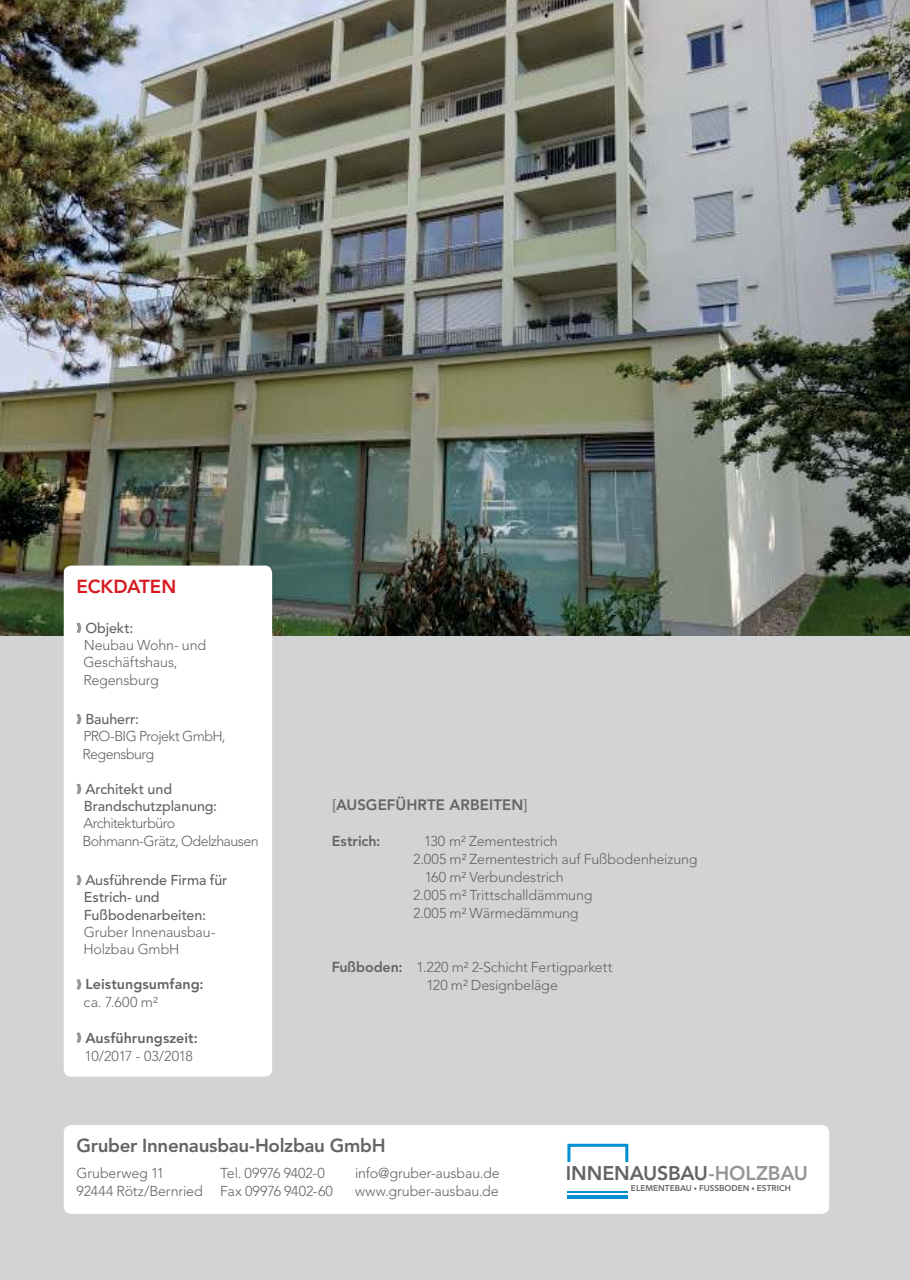
<style>
.page{position:relative;width:910px;height:1280px;background:#d1d3d4}
.page>*{position:absolute;margin:0;border:0;box-sizing:border-box;transform-origin:0 0}
.t1{font:800 19.65px "Avenir LT";letter-spacing:-.005em;color:#636466}
.t2{font:800 18.75px "Avenir LT Std";letter-spacing:-.015em;color:#636466}
.t3{font:800 18.75px "Avenir LT Std";letter-spacing:-.005em;color:#d71920}
.t4{font:800 15px "Avenir LT Std";letter-spacing:.005em;color:#636466}
.t5{font:300 14.25px/17.2px "Avenir LT Std";letter-spacing:-.01em;color:#636466}
.t6{font:500 14.25px/17.2px "Avenir LT Std";letter-spacing:-.005em;color:#636466}
.t7{font:300 14.25px/17.2px "Avenir LT Std";letter-spacing:-.04em;color:#636466}
.t8{font:800 14.25px "Avenir LT Std";letter-spacing:.005em;color:#636466}
.t9{font:300 14.25px/17.2px "Avenir LT Std";letter-spacing:-.045em;color:#636466}
.t10{font:800 8.25px "Avenir LT";color:#636466}
.s1{color:#808285}
.s2{font-weight:800}
.s3{color:#939598}
.s4{font-size:6.6px}
</style>
<div class="page">
<img style="left:0;top:0;width:910px;height:636px">
<div style="left:64px;top:1125px;width:765px;height:89px;background:#fff;border-radius:7px"></div>
<hr style="left:567px;top:1195px;width:61px;height:3px;background:#008fd0">
<hr style="left:567px;top:1191px;width:61px;height:1px;background:#008fd0">
<svg style="left:567px;top:1144px;width:61px;height:18px"></svg>
<div style="left:64px;top:566px;width:208px;height:511px;background:#fff;border-radius:7px"></div>
<svg style="left:77px;top:623px;width:4px;height:10px"></svg>
<svg style="left:77px;top:714px;width:4px;height:10px"></svg>
<svg style="left:77px;top:784px;width:4px;height:10px"></svg>
<svg style="left:77px;top:875px;width:4px;height:10px"></svg>
<svg style="left:77px;top:979px;width:4px;height:10px"></svg>
<svg style="left:77px;top:1033px;width:4px;height:9px"></svg>
<h2 class="t3" style="left:77px;top:576px;width:101px">ECKDATEN</h2>
<p class="t6" style="left:85px;top:621px;width:50px">Objekt:</p>
<p class="t5" style="left:83px;top:638px;width:124px">Neubau Wohn- und<br>Geschäftshaus,<br>Regensburg</p>
<p class="t6" style="left:85px;top:712px;width:55px">Bauherr:</p>
<p class="t9" style="left:82px;top:729px;width:145px">PRO-BIG Projekt GmbH,<br>Regensburg</p>
<p class="t6" style="left:84px;top:782px;width:135px">Architekt und<br>Brandschutzplanung:</p>
<p class="t7" style="left:82px;top:816px;width:178px">Architekturbüro<br>Bohmann-Grätz, Odelzhausen</p>
<p class="t6" style="left:84px;top:873px;width:145px">Ausführende Firma für<br>Estrich- und<br>Fußbodenarbeiten:</p>
<p class="t5" style="left:83px;top:924px;width:134px">Gruber Innenausbau-<br>Holzbau GmbH</p>
<p class="t8" style="left:85px;top:976px;width:120px">Leistungsumfang:</p>
<p class="t5" style="left:84px;top:995px;width:76px">ca. 7.600 m²</p>
<p class="t8" style="left:85px;top:1030px;width:114px">Ausführungszeit:</p>
<p class="t5" style="left:85px;top:1048px;width:110px">10/2017 - 03/2018</p>
<p class="t4" style="left:332px;top:797px;width:197px"><span class="s1">[</span>AUSGEFÜHRTE ARBEITEN<span class="s1">]</span></p>
<p class="t8" style="left:332px;top:833px;width:50px">Estrich:</p>
<p class="t5" style="left:424px;top:834px;width:135px">130 m² Zementestrich</p>
<p class="t5" style="left:413px;top:852px;width:286px">2.005 m² Zementestrich auf Fußbodenheizung</p>
<p class="t5" style="left:425px;top:870px;width:140px">160 m² Verbundestrich</p>
<p class="t5" style="left:413px;top:888px;width:181px">2.005 m² Trittschalldämmung</p>
<p class="t5" style="left:413px;top:906px;width:167px">2.005 m² Wärmedämmung</p>
<p class="t5" style="left:427px;top:959px;width:187px;line-height:18px;text-indent:-95px"><span class="s2">Fußboden:</span> 1.220 m² 2-Schicht Fertigparkett<br>120 m² Designbeläge</p>
<h2 class="t2" style="left:77px;top:1135px;width:311px">Gruber Innenausbau-Holzbau GmbH</h2>
<p class="t5" style="left:77px;top:1166px;width:89px">Gruberweg 11</p>
<p class="t5" style="left:220px;top:1166px;width:106px">Tel. 09976 9402-0</p>
<p class="t5" style="left:355px;top:1166px;width:146px">info@gruber-ausbau.de</p>
<p class="t5" style="left:77px;top:1184px;width:258px">92444 Rötz/Bernried Fax 09976 9402-60</p>
<p class="t5" style="left:355px;top:1184px;width:145px">www.gruber-ausbau.de</p>
<h1 class="t1" style="left:566px;top:1162px;width:243px">INNENAUSBAU<span class="s3">-HOLZBAU</span></h1>
<p class="t10" style="left:631px;top:1183px;width:162px">ELEMENTEBAU <span class="s4">•</span> FUSSBODEN <span class="s4">•</span> ESTRICH</p>
</div>
